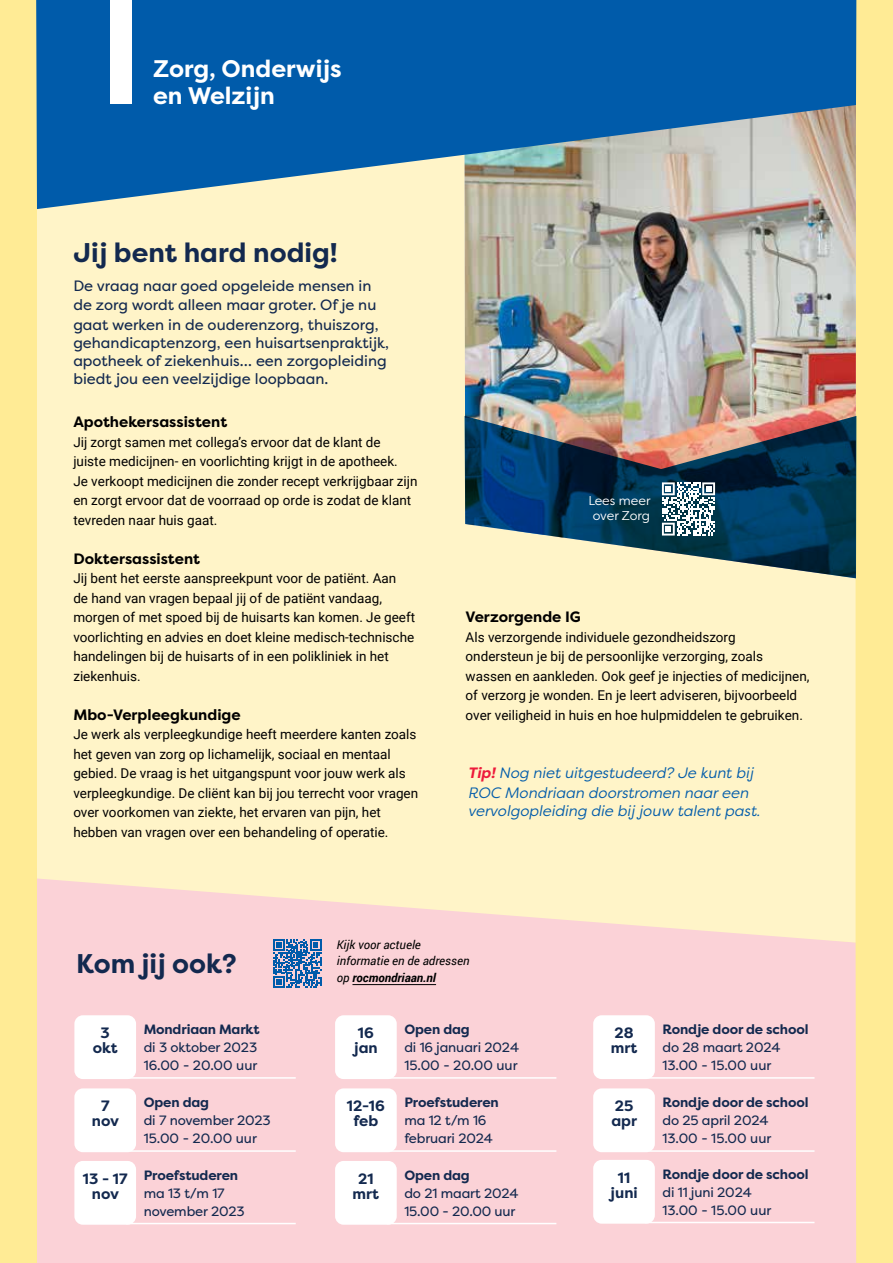
<style>
.page{position:relative;width:893px;height:1263px;background:#ffeb95}
.page>*{position:absolute;margin:0;border:0;box-sizing:border-box;transform-origin:0 0}
.t1{font:700 27px "Filson Pro";color:#13294f}
.t2{font:700 24px/27px "Filson Pro";color:#fff}
.t3{font:15px/19.5px "Filson Pro";color:#13294f}
.t4{font:italic 15px/19.5px "Filson Pro";color:#005baa}
.t5{font:700 15px "Filson Pro";color:#000}
.t6{font:700 15px/15px "Filson Pro";color:#13294f;text-align:center}
.t7{font:13.5px/19.5px "Roboto";color:#000}
.t8{font:13.5px/18px "Filson Pro";letter-spacing:-.01em;color:#13294f}
.t9{font:700 13.5px "Filson Pro";letter-spacing:-.01em;color:#13294f}
.t10{font:12.75px/15.3px "Filson Pro";color:#fff;text-align:center}
.t11{font:italic 12px/16.5px "Roboto";color:#000}
.s1{font-weight:700;color:#ed1a3b}
.s2{font-weight:700}
</style>
<div class="page">
<div style="left:37px;top:867px;width:819px;height:396px;background:#fbd2d7"></div>
<hr style="left:352px;top:984px;width:84px;height:1px;background:#000">
<svg style="left:273px;top:942px;width:49px;height:45px;background:#5884b9"></svg>
<div style="left:37px;top:209px;width:818px;height:733px;background:#fff4c8"></div>
<img style="left:465px;top:209px;width:391px;height:207px">
<svg style="left:36px;top:0;width:820px;height:209px;background:#3577ad"></svg>
<div style="left:111px;top:0;width:21px;height:104px;background:#fff"></div>
<svg style="left:465px;top:416px;width:391px;height:162px;background:#506773"></svg>
<svg style="left:662px;top:482px;width:53px;height:53px;background:#91a8b2"></svg>
<hr style="left:126px;top:1077px;width:170px;height:2px;background:#fff">
<div style="left:74px;top:1015px;width:62px;height:64px;background:#fff;border-radius:9px"></div>
<hr style="left:387px;top:1077px;width:169px;height:2px;background:#fff">
<div style="left:335px;top:1015px;width:62px;height:64px;background:#fff;border-radius:9px"></div>
<hr style="left:645px;top:1077px;width:169px;height:2px;background:#fff">
<div style="left:593px;top:1015px;width:62px;height:64px;background:#fff;border-radius:9px"></div>
<hr style="left:126px;top:1150px;width:170px;height:2px;background:#fff">
<div style="left:74px;top:1088px;width:62px;height:64px;background:#fff;border-radius:9px"></div>
<hr style="left:387px;top:1150px;width:169px;height:2px;background:#fff">
<div style="left:335px;top:1088px;width:62px;height:64px;background:#fff;border-radius:9px"></div>
<hr style="left:645px;top:1150px;width:169px;height:2px;background:#fff">
<div style="left:593px;top:1088px;width:62px;height:64px;background:#fff;border-radius:9px"></div>
<hr style="left:645px;top:1222px;width:169px;height:1px;background:#fff">
<div style="left:593px;top:1160px;width:62px;height:64px;background:#fff;border-radius:9px"></div>
<hr style="left:126px;top:1223px;width:170px;height:1px;background:#fff">
<div style="left:74px;top:1161px;width:62px;height:64px;background:#fff;border-radius:9px"></div>
<hr style="left:387px;top:1223px;width:169px;height:1px;background:#fff">
<div style="left:335px;top:1161px;width:62px;height:64px;background:#fff;border-radius:9px"></div>
<h2 class="t2" style="left:153px;top:55px;width:190px">Zorg, Onderwijs en Welzijn</h2>
<h1 class="t1" style="left:73px;top:235px;width:266px">Jij bent hard nodig!</h1>
<p class="t3" style="left:73px;top:275px;width:307px">De vraag naar goed opgeleide mensen in de zorg wordt alleen maar groter. Of je nu gaat werken in de ouderenzorg, thuiszorg,</p>
<p class="t3" style="left:73px;top:333px;width:317px;line-height:18px">gehandicaptenzorg, een huisartsenpraktijk, apotheek of ziekenhuis… een zorgopleiding biedt jou een veelzijdige loopbaan.</p>
<p class="t5" style="left:73px;top:412px;width:155px">Apothekersassistent</p>
<p class="t7" style="left:73px;top:432px;width:346px">Jij zorgt samen met collega’s ervoor dat de klant de<br>juiste medicijnen- en voorlichting krijgt in de apotheek.<br>Je verkoopt medicijnen die zonder recept verkrijgbaar zijn en zorgt ervoor dat de voorraad op orde is zodat de klant tevreden naar huis gaat.</p>
<p class="t5" style="left:73px;top:549px;width:128px">Doktersassistent</p>
<p class="t7" style="left:73px;top:568px;width:343px">Jij bent het eerste aanspreekpunt voor de patiënt. Aan<br>de hand van vragen bepaal jij of de patiënt vandaag, morgen of met spoed bij de huisarts kan komen. Je geeft voorlichting en advies en doet kleine medisch-technische handelingen bij de huisarts of in een polikliniek in het ziekenhuis.</p>
<p class="t5" style="left:73px;top:705px;width:169px">Mbo-Verpleegkundige</p>
<p class="t7" style="left:73px;top:724px;width:346px">Je werk als verpleegkundige heeft meerdere kanten zoals het geven van zorg op lichamelijk, sociaal en mentaal gebied. De vraag is het uitgangspunt voor jouw werk als verpleegkundige. De cliënt kan bij jou terrecht voor vragen over voorkomen van ziekte, het ervaren van pijn, het hebben van vragen over een behandeling of operatie.</p>
<p class="t10" style="left:588px;top:492px;width:64px">Lees meer over Zorg</p>
<p class="t5" style="left:466px;top:607px;width:117px">Verzorgende IG</p>
<p class="t7" style="left:466px;top:627px;width:345px">Als verzorgende individuele gezondheidszorg<br>ondersteun je bij de persoonlijke verzorging, zoals wassen en aankleden. Ook geef je injecties of medicijnen, of verzorg je wonden. En je leert adviseren, bijvoorbeeld over veiligheid in huis en hoe hulpmiddelen te gebruiken.</p>
<p class="t4" style="left:468px;top:763px;width:287px"><span class="s1">Tip!</span> Nog niet uitgestudeerd? Je kunt bij<br>ROC Mondriaan doorstromen naar een</p>
<p class="t4" style="left:468px;top:800px;width:294px">vervolgopleiding die bij jouw talent past.</p>
<h1 class="t1" style="left:76px;top:946px;width:162px">Kom jij ook?</h1>
<p class="t11" style="left:337px;top:936px;width:134px">Kijk voor actuele informatie en de adressen op <span class="s2">rocmondriaan.nl</span></p>
<p class="t6" style="left:93px;top:1025px;width:27px">3 okt</p>
<p class="t9" style="left:144px;top:1021px;width:117px">Mondriaan Markt</p>
<p class="t8" style="left:144px;top:1038px;width:115px">di 3 oktober 2023<br>16.00 - 20.00 uur</p>
<p class="t6" style="left:354px;top:1025px;width:25px;text-align:left">16 jan</p>
<p class="t9" style="left:404px;top:1021px;width:67px">Open dag</p>
<p class="t8" style="left:404px;top:1038px;width:116px">di 16 januari 2024<br>15.00 - 20.00 uur</p>
<p class="t6" style="left:611px;top:1025px;width:28px;text-align:left">28 mrt</p>
<p class="t9" style="left:662px;top:1021px;width:148px">Rondje door de school</p>
<p class="t8" style="left:662px;top:1038px;width:120px">do 28 maart 2024<br>13.00 - 15.00 uur</p>
<p class="t6" style="left:92px;top:1099px;width:29px">7 nov</p>
<p class="t9" style="left:144px;top:1094px;width:67px">Open dag</p>
<p class="t8" style="left:144px;top:1111px;width:129px">di 7 november 2023<br>15.00 - 20.00 uur</p>
<p class="t6" style="left:347px;top:1099px;width:39px">12-16 feb</p>
<p class="t9" style="left:404px;top:1094px;width:96px">Proefstuderen</p>
<p class="t8" style="left:404px;top:1111px;width:90px">ma 12 t/m 16 februari 2024</p>
<p class="t6" style="left:611px;top:1099px;width:27px;text-align:left">25 apr</p>
<p class="t9" style="left:662px;top:1094px;width:148px">Rondje door de school</p>
<p class="t8" style="left:662px;top:1111px;width:110px">do 25 april 2024<br>13.00 - 15.00 uur</p>
<p class="t6" style="left:83px;top:1171px;width:46px">13 - 17 nov</p>
<p class="t9" style="left:144px;top:1167px;width:96px">Proefstuderen</p>
<p class="t8" style="left:144px;top:1184px;width:103px">ma 13 t/m 17 november 2023</p>
<p class="t6" style="left:353px;top:1171px;width:28px">21 mrt</p>
<p class="t9" style="left:404px;top:1167px;width:67px">Open dag</p>
<p class="t8" style="left:404px;top:1184px;width:116px">do 21 maart 2024<br>15.00 - 20.00 uur</p>
<p class="t6" style="left:610px;top:1170px;width:29px">11 juni</p>
<p class="t9" style="left:662px;top:1166px;width:148px">Rondje door de school</p>
<p class="t8" style="left:662px;top:1183px;width:110px">di 11 juni 2024<br>13.00 - 15.00 uur</p>
</div>
